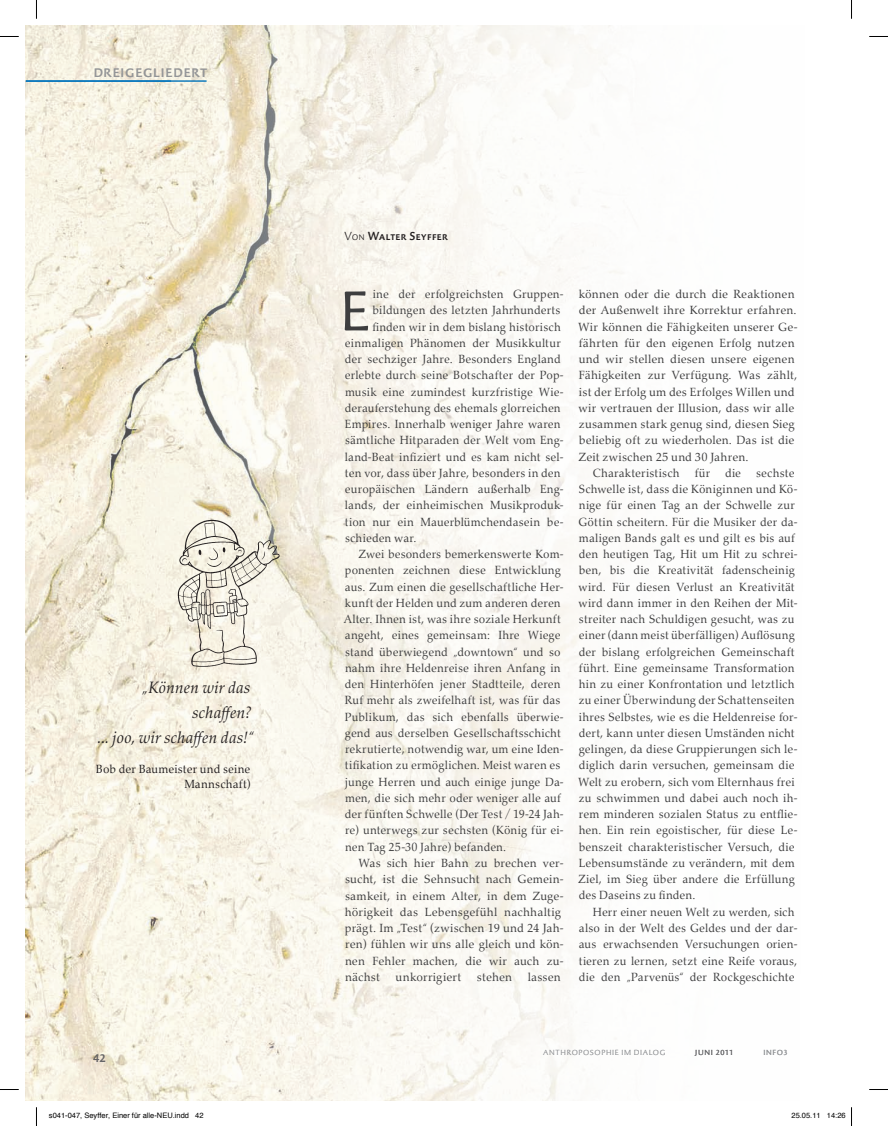
<style>
.page{position:relative;width:888px;height:1126px;background:#fff}
.page>*{position:absolute;margin:0;border:0;box-sizing:border-box;transform-origin:0 0}
.t1{font:57.25px "Palatino Sans Infl Com";color:#3e3e3f;scale:.95 1}
.t2{font:italic 16.62px/25px "Palatino Nova";letter-spacing:.005em;color:#231f20;text-align:right;scale:.95 1}
.t3{font:500 12.5px "Palatino Sans Com";letter-spacing:.07em;color:#939598}
.t4{font:11.88px/16.2px "Palatino Nova";letter-spacing:.01em;color:#3e3e3f;scale:.95 1}
.t5{font:11.88px "Palatino Nova";letter-spacing:.01em;color:#3e3e3f}
.t6{font:11.88px/15px "Palatino Nova";letter-spacing:.015em;color:#231f20;text-align:right;scale:.95 1}
.t7{font:500 11.88px "Palatino Sans Com";letter-spacing:.03em;color:#231f20;scale:.95 1}
.t8{font:11.88px "Palatino Nova";letter-spacing:.03em;color:#3e3e3f}
.t9{font:500 11.25px "Palatino Sans Com";color:#636366}
.t10{font:7.5px "Helvetica";color:#000}
.t11{font:300 7.5px "Palatino Sans Com";letter-spacing:.085em;color:#939598}
.t12{font:7.5px "Palatino Sans Com";letter-spacing:.09em;color:#636366}
.t13{font:7.5px "Palatino Sans Com";letter-spacing:.095em;color:#939598}
.s1{font-weight:300}
</style>
<div class="page">
<img style="left:26px;top:26px;width:597px;height:1073px">
<img style="left:170px;top:512px;width:113px;height:162px">
<hr style="left:26px;top:80px;width:181px;height:2px;background:#0073bc">
<svg style="left:0;top:36px;width:19px;height:1px"></svg>
<svg style="left:869px;top:36px;width:19px;height:1px"></svg>
<svg style="left:0;top:1089px;width:19px;height:1px"></svg>
<svg style="left:869px;top:1089px;width:19px;height:1px"></svg>
<svg style="left:36px;top:0;width:1px;height:19px"></svg>
<svg style="left:36px;top:1107px;width:1px;height:18px"></svg>
<svg style="left:851px;top:0;width:1px;height:19px"></svg>
<svg style="left:851px;top:1107px;width:1px;height:18px"></svg>
<p class="t3" style="left:93px;top:65px;width:116px">DREIGEGLIEDERT</p>
<h2 class="t2" style="left:97px;top:675px;width:166px">„Können wir das schaffen?<br>... joo, wir schaffen das!“</h2>
<p class="t6" style="left:96px;top:762px;width:165px">Bob der Baumeister und seine<br>Mannschaft)</p>
<p class="t9" style="left:93px;top:1051px;width:14px">42</p>
<p class="t7" style="left:344px;top:229px;width:110px"><span class="s1">Von</span> WALTER SEYFFER</p>
<h1 class="t1" style="left:340px;top:275px;width:33px">E</h1>
<p class="t4" style="left:373px;top:286px;width:202px">ine der erfolgreichsten Gruppen-</p>
<p class="t4" style="left:373px;top:302px;width:199px">bildungen des letzten Jahrhunderts</p>
<p class="t4" style="left:372px;top:318px;width:200px">finden wir in dem bislang historisch</p>
<p class="t4" style="left:345px;top:335px;width:229px">einmaligen Phänomen der Musikkultur</p>
<p class="t4" style="left:345px;top:351px;width:229px">der sechziger Jahre. Besonders England</p>
<p class="t4" style="left:345px;top:367px;width:232px">erlebte durch seine Botschafter der Pop-</p>
<p class="t4" style="left:345px;top:383px;width:232px">musik eine zumindest kurzfristige Wie-</p>
<p class="t4" style="left:345px;top:400px;width:229px">derauferstehung des ehemals glorreichen</p>
<p class="t4" style="left:345px;top:416px;width:229px">Empires. Innerhalb weniger Jahre waren</p>
<p class="t4" style="left:345px;top:432px;width:232px">sämtliche Hitparaden der Welt vom Eng-</p>
<p class="t4" style="left:345px;top:448px;width:232px">land-Beat infiziert und es kam nicht sel-</p>
<p class="t4" style="left:345px;top:465px;width:229px">ten vor, dass über Jahre, besonders in den</p>
<p class="t4" style="left:345px;top:481px;width:232px">europäischen Ländern außerhalb Eng-</p>
<p class="t4" style="left:345px;top:497px;width:232px">lands, der einheimischen Musikproduk-</p>
<p class="t4" style="left:345px;top:513px;width:232px">tion nur ein Mauerblümchendasein be-</p>
<p class="t4" style="left:345px;top:530px;width:77px">schieden war.</p>
<p class="t4" style="left:359px;top:546px;width:217px">Zwei besonders bemerkenswerte Kom-</p>
<p class="t4" style="left:345px;top:562px;width:229px">ponenten zeichnen diese Entwicklung</p>
<p class="t4" style="left:345px;top:578px;width:232px">aus. Zum einen die gesellschaftliche Her-</p>
<p class="t4" style="left:345px;top:595px;width:229px">kunft der Helden und zum anderen deren</p>
<p class="t4" style="left:344px;top:611px;width:230px">Alter. Ihnen ist, was ihre soziale Herkunft</p>
<p class="t4" style="left:345px;top:627px;width:229px">angeht, eines gemeinsam: Ihre Wiege</p>
<p class="t4" style="left:345px;top:643px;width:228px">stand überwiegend „downtown“ und so</p>
<p class="t4" style="left:345px;top:660px;width:229px">nahm ihre Heldenreise ihren Anfang in</p>
<p class="t4" style="left:345px;top:676px;width:229px">den Hinterhöfen jener Stadtteile, deren</p>
<p class="t4" style="left:345px;top:692px;width:228px">Ruf mehr als zweifelhaft ist, was für das</p>
<p class="t4" style="left:345px;top:708px;width:232px">Publikum, das sich ebenfalls überwie-</p>
<p class="t4" style="left:345px;top:725px;width:229px">gend aus derselben Gesellschaftsschicht</p>
<p class="t4" style="left:345px;top:741px;width:232px">rekrutierte, notwendig war, um eine Iden-</p>
<p class="t4" style="left:345px;top:757px;width:228px">tifikation zu ermöglichen. Meist waren es</p>
<p class="t4" style="left:345px;top:773px;width:232px">junge Herren und auch einige junge Da-</p>
<p class="t4" style="left:345px;top:790px;width:228px">men, die sich mehr oder weniger alle auf</p>
<p class="t4" style="left:345px;top:806px;width:232px">der fünften Schwelle (Der Test / 19-24 Jah-</p>
<p class="t4" style="left:345px;top:822px;width:232px">re) unterwegs zur sechsten (König für ei-</p>
<p class="t4" style="left:345px;top:838px;width:171px">nen Tag 25-30 Jahre) befanden.</p>
<p class="t5" style="left:358px;top:856px;width:207px">Was sich hier Bahn zu brechen ver-</p>
<p class="t5" style="left:345px;top:872px;width:220px">sucht, ist die Sehnsucht nach Gemein-</p>
<p class="t5" style="left:345px;top:888px;width:220px">samkeit, in einem Alter, in dem Zuge-</p>
<p class="t5" style="left:345px;top:904px;width:217px">hörigkeit das Lebensgefühl nachhaltig</p>
<p class="t5" style="left:345px;top:921px;width:220px">prägt. Im „Test“ (zwischen 19 und 24 Jah-</p>
<p class="t5" style="left:345px;top:937px;width:220px">ren) fühlen wir uns alle gleich und kön-</p>
<p class="t5" style="left:345px;top:953px;width:220px">nen Fehler machen, die wir auch zu-</p>
<p class="t5" style="left:345px;top:969px;width:36px">nächst</p>
<p class="t8" style="left:396px;top:969px;width:67px">unkorrigiert</p>
<p class="t5" style="left:477px;top:969px;width:37px">stehen</p>
<p class="t5" style="left:528px;top:969px;width:34px">lassen</p>
<p class="t5" style="left:579px;top:287px;width:217px">können oder die durch die Reaktionen</p>
<p class="t5" style="left:579px;top:303px;width:219px">der Außenwelt ihre Korrektur erfahren.</p>
<p class="t5" style="left:578px;top:319px;width:221px">Wir können die Fähigkeiten unserer Ge-</p>
<p class="t5" style="left:579px;top:336px;width:217px">fährten für den eigenen Erfolg nutzen</p>
<p class="t5" style="left:579px;top:352px;width:217px">und wir stellen diesen unsere eigenen</p>
<p class="t5" style="left:579px;top:368px;width:220px">Fähigkeiten zur Verfügung. Was zählt,</p>
<p class="t5" style="left:579px;top:384px;width:217px">ist der Erfolg um des Erfolges Willen und</p>
<p class="t5" style="left:578px;top:401px;width:218px">wir vertrauen der Illusion, dass wir alle</p>
<p class="t5" style="left:579px;top:417px;width:217px">zusammen stark genug sind, diesen Sieg</p>
<p class="t5" style="left:579px;top:433px;width:217px">beliebig oft zu wiederholen. Das ist die</p>
<p class="t5" style="left:578px;top:449px;width:172px">Zeit zwischen 25 und 30 Jahren.</p>
<p class="t4" style="left:593px;top:465px;width:93px">Charakteristisch</p>
<p class="t4" style="left:695px;top:465px;width:18px">für</p>
<p class="t4" style="left:725px;top:465px;width:18px">die</p>
<p class="t4" style="left:578px;top:465px;width:232px;text-indent:178px">sechste Schwelle ist, dass die Königinnen und Kö&shy;nige für einen Tag an der Schwelle zur Göttin scheitern. Für die Musiker der da&shy;maligen Bands galt es und gilt es bis auf den heutigen Tag, Hit um Hit zu schrei&shy;ben, bis die Kreativität fadenscheinig wird. Für diesen Verlust an Kreativität wird dann immer in den Reihen der Mit&shy;streiter nach Schuldigen gesucht, was zu einer (dann meist überfälligen) Auflösung der bislang erfolgreichen Gemeinschaft führt. Eine gemeinsame Transformation hin zu einer Konfrontation und letztlich zu einer Überwindung der Schattenseiten ihres Selbstes, wie es die Heldenreise for&shy;dert, kann unter diesen Umständen nicht gelingen, da diese Gruppierungen sich le&shy;diglich darin versuchen, gemeinsam die Welt zu erobern, sich vom Elternhaus frei zu schwimmen und dabei auch noch ih&shy;rem minderen sozialen Status zu entflie&shy;hen. Ein rein egoistischer, für diese Le&shy;benszeit charakteristischer Versuch, die Lebensumstände zu verändern, mit dem Ziel, im Sieg über andere die Erfüllung des Daseins zu finden.</p>
<p class="t4" style="left:579px;top:903px;width:232px;text-indent:14px">Herr einer neuen Welt zu werden, sich also in der Welt des Geldes und der dar&shy;aus erwachsenden Versuchungen orien&shy;tieren zu lernen, setzt eine Reife voraus, die den „Parvenüs“ der Rockgeschichte</p>
<p class="t11" style="left:543px;top:1047px;width:123px">ANTHROPOSOPHIE IM DIALOG</p>
<p class="t12" style="left:695px;top:1047px;width:40px">JUNI 2011</p>
<p class="t13" style="left:763px;top:1047px;width:26px">INFO3</p>
<p class="t10" style="left:49px;top:1109px;width:156px">s041-047, Seyffer, Einer für alle-NEU.indd 42</p>
<p class="t10" style="left:791px;top:1109px;width:56px">25.05.11 14:26</p>
</div>
